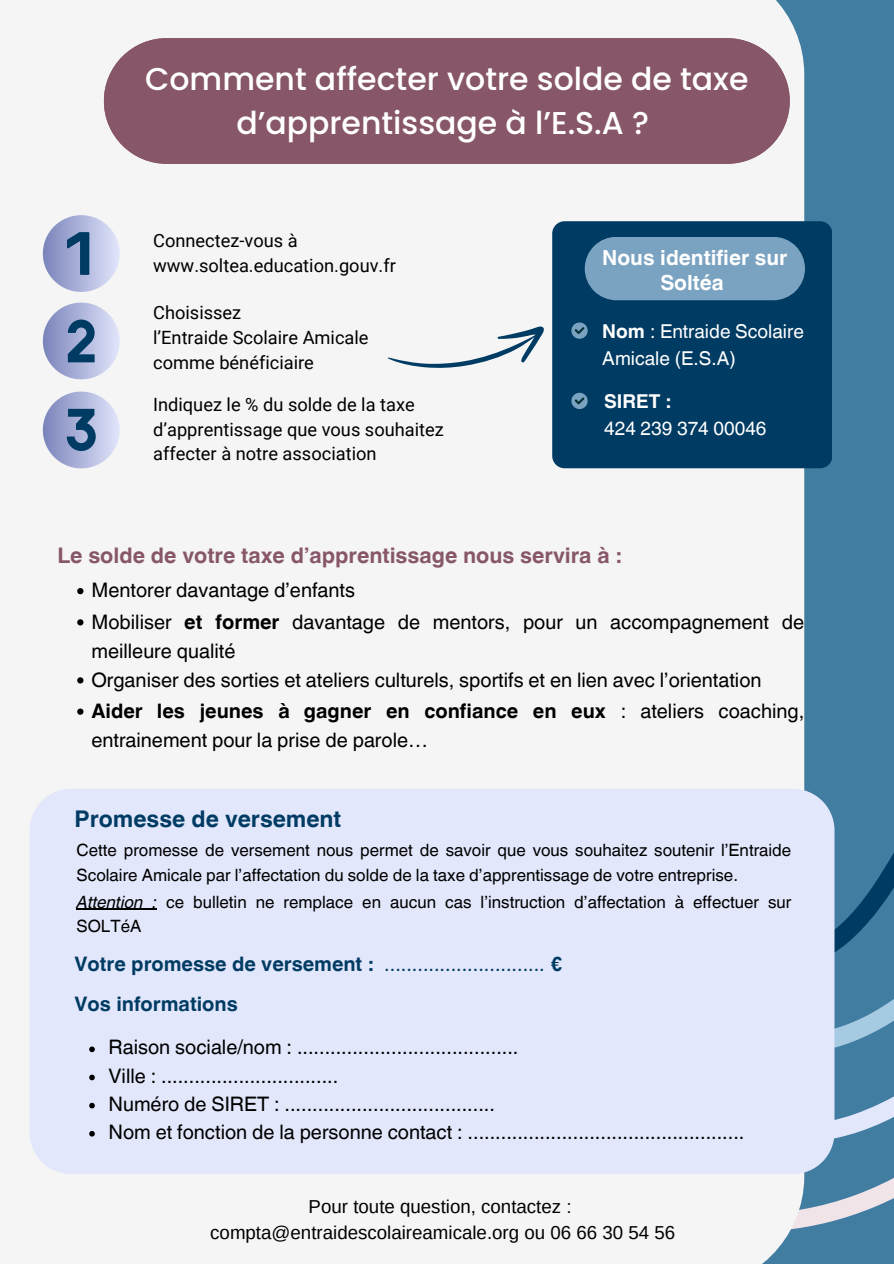
<style>
.page{position:relative;width:894px;height:1264px;background:#fff}
.page>*{position:absolute;margin:0;border:0;box-sizing:border-box;transform-origin:0 0}
.t1{font:500 31.5px/43.8px "Poppins";color:#fff;text-align:center}
.t2{font:700 22.95px "Helvetica World";color:#003b63}
.t3{font:700 21.45px "Helvetica World";color:#875769}
.t4{font:700 20.85px/24.8px "Helvetica World";color:#fff;text-align:center}
.t5{font:19.95px/29px "Helvetica World";color:#000}
.t6{font:19.95px "Helvetica World";color:#003b63}
.t7{font:700 19.95px "Helvetica World";color:#003b63}
.t8{font:19.05px/27px "Helvetica World";color:#fff}
.t9{font:18.75px/25.8px "Arimo";color:#000;text-align:center}
.t10{font:18.3px/24.8px "Roboto";color:#000}
.t11{font:16.95px/24.8px "Helvetica World";color:#000}
.s1{font-weight:700}
.s2{font-style:italic}
</style>
<div class="page">
<div style="left:0;top:0;width:893px;height:1263px;background:#417ca1"></div>
<svg style="left:834px;top:824px;width:59px;height:161px"></svg>
<svg style="left:834px;top:985px;width:59px;height:130px"></svg>
<svg style="left:804px;top:1115px;width:89px;height:113px"></svg>
<div style="left:0;top:0;width:804px;height:1263px;background:#f5f5f5"></div>
<div style="left:104px;top:38px;width:685px;height:126px;background:#875769"></div>
<div style="left:30px;top:788px;width:804px;height:386px;background:#e3e7fc"></div>
<hr style="left:76px;top:908px;width:81px;height:1px;background:#000">
<svg style="left:89px;top:1046px;width:6px;height:6px"></svg>
<svg style="left:89px;top:1074px;width:6px;height:6px"></svg>
<svg style="left:89px;top:1102px;width:6px;height:6px"></svg>
<svg style="left:89px;top:1130px;width:6px;height:6px"></svg>
<svg style="left:43px;top:215px;width:76px;height:77px;background:#adb7d5"></svg>
<svg style="left:43px;top:302px;width:76px;height:77px;background:#a8b3d2"></svg>
<div style="left:387px;top:264px;width:163px;height:163px;background:#f5f5f5"></div>
<svg style="left:43px;top:391px;width:76px;height:77px;background:#a7b3d1"></svg>
<div style="left:552px;top:221px;width:279px;height:247px;background:#003b63;border-radius:12px"></div>
<div style="left:584px;top:237px;width:220px;height:63px;background:#7aa2c1"></div>
<svg style="left:571px;top:322px;width:16px;height:16px"></svg>
<svg style="left:571px;top:393px;width:16px;height:15px"></svg>
<svg style="left:77px;top:588px;width:6px;height:6px"></svg>
<svg style="left:77px;top:619px;width:6px;height:6px"></svg>
<svg style="left:77px;top:677px;width:6px;height:6px"></svg>
<svg style="left:77px;top:708px;width:6px;height:6px"></svg>
<h1 class="t1" style="left:145px;top:57px;width:604px">Comment affecter votre solde de taxe d’apprentissage à l’E.S.A ?</h1>
<h5 class="t10" style="left:153px;top:228px;width:244px">Connectez-vous à www.soltea.education.gouv.fr</h5>
<h2 class="t10" style="left:153px;top:300px;width:217px">Choisissez<br>l’Entraide Scolaire Amicale comme bénéficiaire</h2>
<p class="t10" style="left:153px;top:392px;width:292px">Indiquez le % du solde de la taxe d’apprentissage que vous souhaitez affecter à notre association</p>
<p class="t4" style="left:602px;top:243px;width:187px">Nous identifier sur<br>Soltéa</p>
<p class="t8" style="left:602px;top:318px;width:203px"><span class="s1">Nom</span> : Entraide Scolaire<br>Amicale (E.S.A)</p>
<p class="t8" style="left:604px;top:388px;width:164px"><span class="s1">SIRET :<br></span>424 239 374 00046</p>
<h2 class="t3" style="left:57px;top:538px;width:565px">Le solde de votre taxe d’apprentissage nous servira à :</h2>
<p class="t5" style="left:91px;top:576px;width:265px">Mentorer davantage d’enfants</p>
<h5 class="t5" style="left:91px;top:607px;width:714px">Mobiliser <span class="s1">et former</span> davantage de mentors, pour un accompagnement de meilleure qualité</h5>
<p class="t5" style="left:91px;top:665px;width:671px">Organiser des sorties et ateliers culturels, sportifs et en lien avec l’orientation</p>
<h3 class="t5" style="left:91px;top:696px;width:714px"><span class="s1">Aider les jeunes à gagner en confiance en eux</span> : ateliers coaching, entrainement pour la prise de parole…</h3>
<p class="t2" style="left:75px;top:800px;width:268px">Promesse de versement</p>
<p class="t11" style="left:76px;top:837px;width:716px">Cette promesse de versement nous permet de savoir que vous souhaitez soutenir l’Entraide<br>Scolaire Amicale par l’affectation du solde de la taxe d’apprentissage de votre entreprise.</p>
<h5 class="t11" style="left:76px;top:889px;width:716px"><span class="s2">Attention :</span> ce bulletin ne remplace en aucun cas l’instruction d’affectation à effectuer sur<br>SOLTéA</h5>
<p class="t6" style="left:75px;top:952px;width:489px"><span class="s1">Votre promesse de versement :</span> ............................. <span class="s1">€</span></p>
<p class="t7" style="left:75px;top:987px;width:165px">Vos informations</p>
<p class="t5" style="left:108px;top:1033px;width:411px">Raison sociale/nom : ........................................</p>
<p class="t5" style="left:108px;top:1061px;width:231px">Ville : ................................</p>
<p class="t5" style="left:108px;top:1089px;width:388px">Numéro de SIRET : ......................................</p>
<h5 class="t5" style="left:108px;top:1117px;width:637px">Nom et fonction de la personne contact : ..................................................</h5>
<h5 class="t9" style="left:210px;top:1193px;width:466px">Pour toute question, contactez : compta@entraidescolaireamicale.org ou 06 66 30 54 56</h5>
</div>
